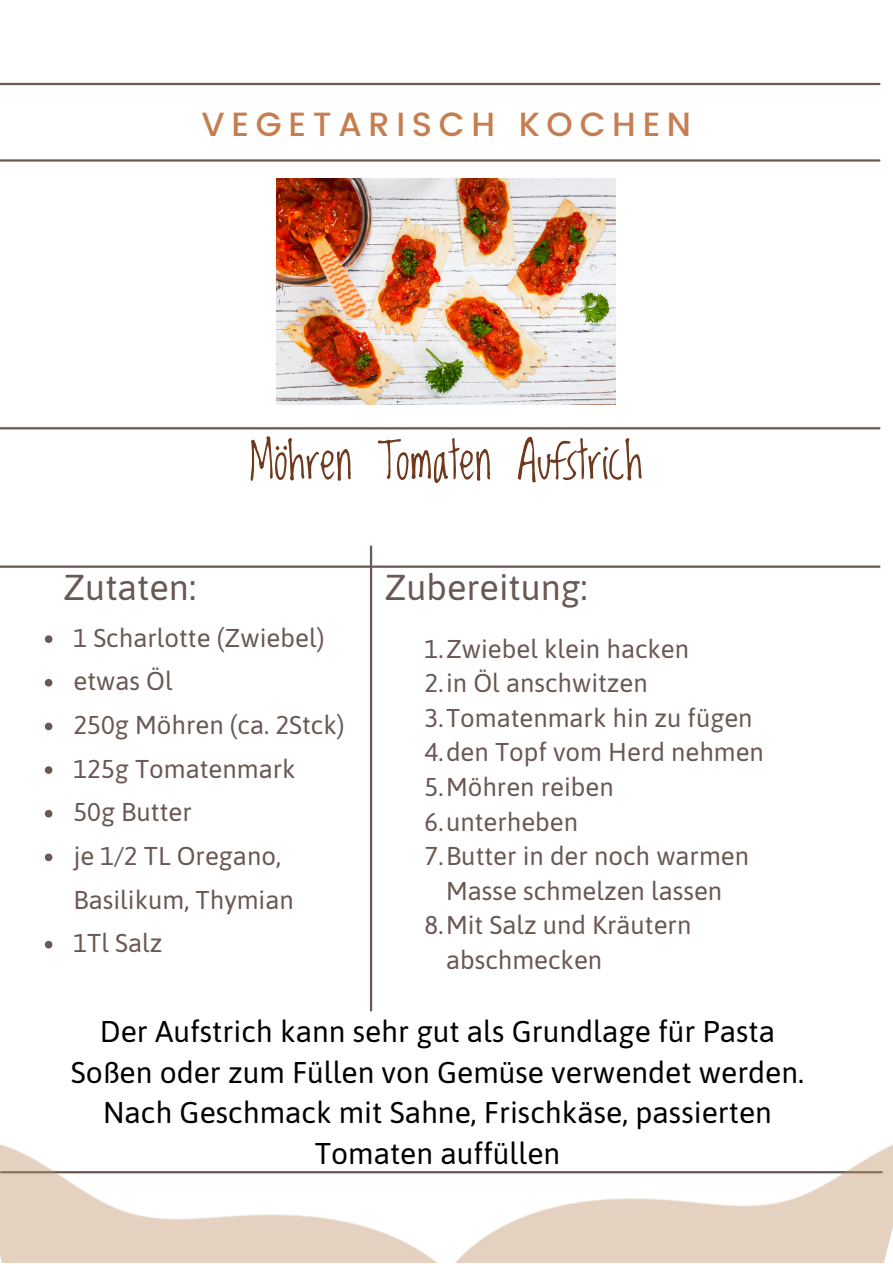
<style>
.page{position:relative;width:893px;height:1264px;background:#fff}
.page>*{position:absolute;margin:0;border:0;box-sizing:border-box;transform-origin:0 0}
.t1{font:51px "Lovedbythe King";color:#6f391d}
.t2{font:36px "Asap";color:#695853}
.t3{font:500 33.6px "Poppins";letter-spacing:.2em;color:#c67e50}
.t4{font:30px/40.5px "Asap";color:#000;text-align:center}
.t5{font:25.8px/34.7px "Asap";color:#695853}
</style>
<div class="page">
<hr style="left:0;top:159px;width:879px;height:3px;background:#695853">
<hr style="left:0;top:565px;width:879px;height:3px;background:#695853">
<hr style="left:0;top:427px;width:879px;height:2px;background:#695853">
<hr style="left:370px;top:546px;width:2px;height:464px;background:#695853">
<hr style="left:0;top:83px;width:879px;height:2px;background:#695853">
<img style="left:470px;top:1145px;width:422px;height:117px">
<img style="left:0;top:1144px;width:470px;height:118px">
<img style="left:276px;top:178px;width:340px;height:226px">
<svg style="left:45px;top:635px;width:7px;height:8px"></svg>
<svg style="left:45px;top:679px;width:7px;height:7px"></svg>
<svg style="left:45px;top:722px;width:7px;height:8px"></svg>
<svg style="left:45px;top:766px;width:7px;height:7px"></svg>
<svg style="left:45px;top:810px;width:7px;height:7px"></svg>
<svg style="left:45px;top:853px;width:7px;height:8px"></svg>
<svg style="left:45px;top:940px;width:7px;height:8px"></svg>
<p class="t3" style="left:201px;top:105px;width:491px">VEGETARISCH KOCHEN</p>
<p class="t1" style="left:249px;top:431px;width:395px">Möhren Tomaten Aufstrich</p>
<p class="t2" style="left:63px;top:566px;width:134px">Zutaten:</p>
<p class="t2" style="left:384px;top:566px;width:205px">Zubereitung:</p>
<p class="t5" style="left:73px;top:620px;width:252px">1 Scharlotte (Zwiebel)</p>
<p class="t5" style="left:73px;top:663px;width:101px">etwas Öl</p>
<p class="t5" style="left:73px;top:707px;width:273px">250g Möhren (ca. 2Stck)</p>
<p class="t5" style="left:73px;top:751px;width:224px">125g Tomatenmark</p>
<p class="t5" style="left:73px;top:794px;width:120px">50g Butter</p>
<p class="t5" style="left:73px;top:833px;width:222px;line-height:43.7px">je 1/2 TL Oregano,<br>Basilikum, Thymian</p>
<p class="t5" style="left:73px;top:925px;width:90px">1Tl Salz</p>
<p class="t5" style="left:424px;top:631px;width:266px">1.Zwiebel klein hacken</p>
<p class="t5" style="left:424px;top:665px;width:225px">2.in Öl anschwitzen</p>
<p class="t5" style="left:424px;top:700px;width:329px">3.Tomatenmark hin zu fügen</p>
<p class="t5" style="left:424px;top:734px;width:341px">4.den Topf vom Herd nehmen</p>
<p class="t5" style="left:424px;top:769px;width:191px">5.Möhren reiben</p>
<p class="t5" style="left:424px;top:804px;width:155px">6.unterheben</p>
<p class="t5" style="left:424px;top:838px;width:326px;text-align:center">7.Butter in der noch warmen<br>Masse schmelzen lassen</p>
<p class="t5" style="left:446px;top:907px;width:247px;text-indent:-21px">8.Mit Salz und Kräutern abschmecken</p>
<p class="t4" style="left:71px;top:1010px;width:734px">Der Aufstrich kann sehr gut als Grundlage für Pasta Soßen oder zum Füllen von Gemüse verwendet werden.<br>Nach Geschmack mit Sahne, Frischkäse, passierten Tomaten auffüllen</p>
</div>
